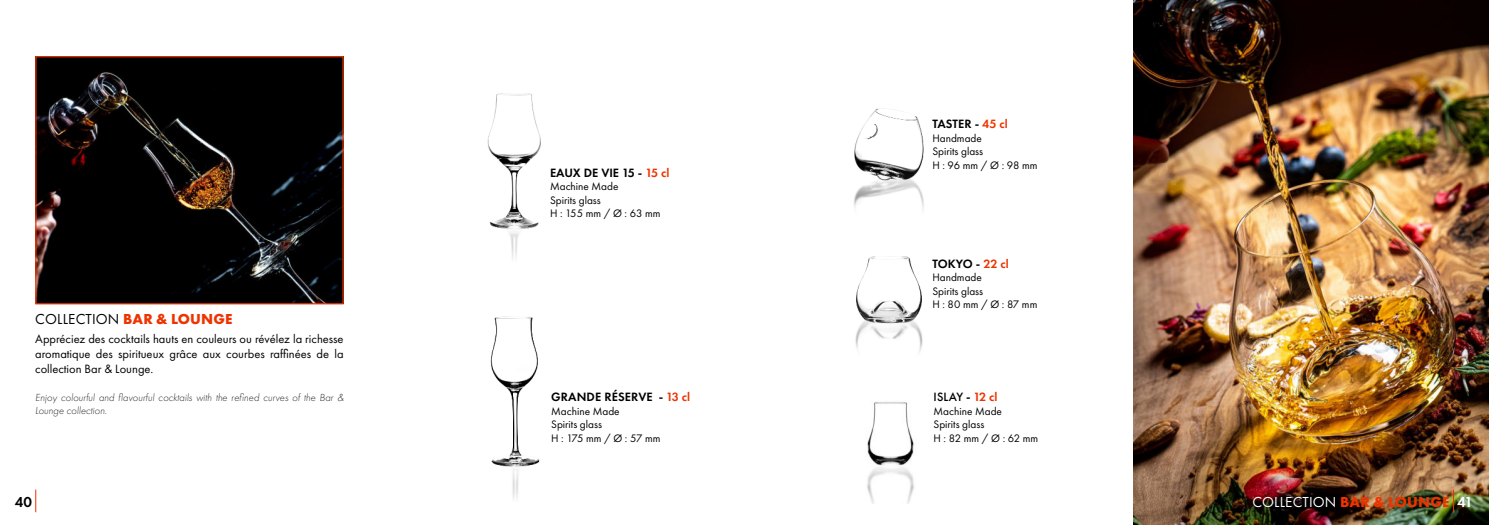
<style>
.page{position:relative;width:1489px;height:525px;background:#fff}
.page>*{position:absolute;margin:0;border:0;box-sizing:border-box;transform-origin:0 0}
.t1{font:15px "Futura PT";letter-spacing:.01em;color:#fff}
.t2{font:15px "Futura PT";letter-spacing:.01em;color:#000}
.t3{font:600 15px "Futura PT";color:#000}
.t4{font:12.5px/15px "Futura PT";color:#000;text-align:justify}
.t5{font:600 12.5px "Futura PT";color:#000}
.t6{font:500 12.5px "Futura PT";letter-spacing:.01em;color:#000}
.t7{font:11.25px/13.5px "Futura PT";color:#000}
.t8{font:italic 300 10.62px/12.8px "Futura PT";color:#282827}
.s1{font-weight:700;color:#e30}
.s2{color:#e30}
.s3{font-weight:600}
.s4{font-weight:600;color:#e30}
</style>
<div class="page">
<img style="left:1133px;top:0;width:355px;height:524px">
<img style="left:867px;top:401px;width:47px;height:102px">
<img style="left:854px;top:108px;width:70px;height:245px">
<img style="left:490px;top:316px;width:50px;height:183px">
<img style="left:487px;top:93px;width:54px;height:166px">
<img style="left:37px;top:58px;width:305px;height:244px">
<div style="left:35px;top:56px;width:309px;height:248px;border:1px solid #e30"></div>
<svg style="left:1452px;top:489px;width:1px;height:23px"></svg>
<svg style="left:35px;top:489px;width:1px;height:23px"></svg>
<h1 class="t2" style="left:35px;top:311px;width:199px">COLLECTION <span class="s1">BAR &amp; LOUNGE</span></h1>
<p class="t4" style="left:35px;top:331px;width:310px">Appréciez des cocktails hauts en couleurs ou révélez la richesse aromatique des spiritueux grâce aux courbes raffinées de la collection Bar &amp; Lounge.</p>
<p class="t8" style="left:35px;top:391px;width:310px">Enjoy colourful and flavourful cocktails with the refined curves of the Bar &amp;<br>Lounge collection.</p>
<p class="t5" style="left:550px;top:165px;width:121px">EAUX DE VIE 15 - <span class="s2">15 cl</span></p>
<p class="t7" style="left:550px;top:180px;width:112px">Machine Made<br>Spirits glass<br>H : 155 mm / Ø : 63 mm</p>
<p class="t5" style="left:551px;top:389px;width:140px">GRANDE RÉSERVE - <span class="s2">13 cl</span></p>
<p class="t7" style="left:551px;top:404px;width:111px">Machine Made<br>Spirits glass<br>H : 175 mm / Ø : 57 mm</p>
<p class="t5" style="left:932px;top:116px;width:77px">TASTER - <span class="s2">45 cl</span></p>
<p class="t7" style="left:932px;top:131px;width:107px">Handmade<br>Spirits glass<br>H : 96 mm / Ø : 98 mm</p>
<p class="t5" style="left:932px;top:256px;width:78px">TOKYO - <span class="s2">22 cl</span></p>
<p class="t7" style="left:932px;top:271px;width:106px">Handmade<br>Spirits glass<br>H : 80 mm / Ø : 87 mm</p>
<p class="t6" style="left:933px;top:390px;width:65px">ISLAY <span class="s3">-</span> <span class="s4">12 cl</span></p>
<p class="t7" style="left:933px;top:404px;width:106px">Machine Made<br>Spirits glass<br>H : 82 mm / Ø : 62 mm</p>
<h1 class="t3" style="left:15px;top:492px;width:19px">40</h1>
<h1 class="t1" style="left:1252px;top:493px;width:222px">COLLECTION <span class="s1">BAR &amp; LOUNGE</span> <span class="s3">41</span></h1>
</div>
